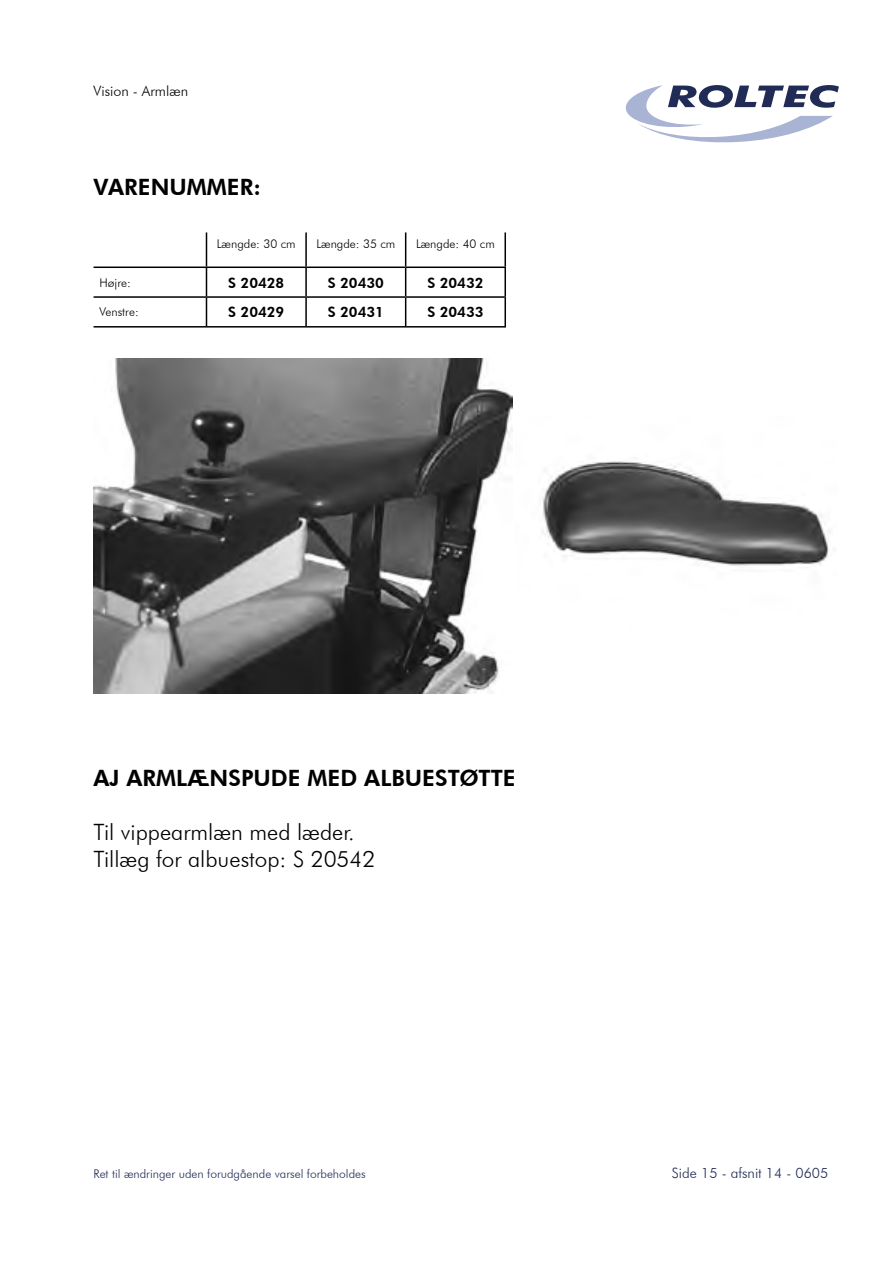
<style>
.page{position:relative;width:893px;height:1263px;background:#fff}
.page>*{position:absolute;margin:0;border:0;box-sizing:border-box;transform-origin:0 0}
.t1{font:300 22.5px "Futura BT";color:#000}
.t2{font:800 22.5px "Futura BT";color:#000}
.t3{font:800 14.25px "Futura BT";color:#000}
.t4{font:300 14.25px "Futura BT";color:#212c56}
.t5{font:300 14.25px "Futura BT";color:#000}
.t6{font:300 12px "Futura BT";color:#212c56}
.t7{font:300 12px "Futura BT";color:#000}
</style>
<div class="page">
<svg style="left:625px;top:85px;width:214px;height:58px"></svg>
<hr style="left:206px;top:232px;width:1px;height:34px;background:#000">
<hr style="left:305px;top:232px;width:2px;height:34px;background:#000">
<hr style="left:405px;top:232px;width:1px;height:34px;background:#000">
<hr style="left:504px;top:232px;width:2px;height:34px;background:#000">
<hr style="left:94px;top:266px;width:212px;height:2px;background:#000">
<hr style="left:306px;top:266px;width:100px;height:2px;background:#000">
<hr style="left:305px;top:268px;width:2px;height:28px;background:#000">
<hr style="left:406px;top:266px;width:100px;height:2px;background:#000">
<hr style="left:504px;top:268px;width:2px;height:28px;background:#000">
<hr style="left:94px;top:296px;width:212px;height:2px;background:#000">
<svg style="left:206px;top:268px;width:1px;height:58px"></svg>
<hr style="left:306px;top:296px;width:100px;height:2px;background:#000">
<hr style="left:305px;top:298px;width:2px;height:28px;background:#000">
<hr style="left:406px;top:296px;width:100px;height:2px;background:#000">
<svg style="left:405px;top:268px;width:1px;height:58px"></svg>
<hr style="left:504px;top:298px;width:2px;height:28px;background:#000">
<hr style="left:94px;top:326px;width:412px;height:2px;background:#000">
<img style="left:94px;top:359px;width:419px;height:334px">
<img style="left:542px;top:461px;width:293px;height:105px">
<p class="t5" style="left:94px;top:82px;width:96px">Vision - Armlæn</p>
<p class="t2" style="left:94px;top:173px;width:169px">VARENUMMER:</p>
<p class="t7" style="left:217px;top:236px;width:80px">Længde: 30 cm</p>
<p class="t7" style="left:316px;top:236px;width:80px">Længde: 35 cm</p>
<p class="t7" style="left:416px;top:236px;width:80px">Længde: 40 cm</p>
<p class="t7" style="left:100px;top:275px;width:33px">Højre:</p>
<p class="t3" style="left:228px;top:274px;width:58px">S 20428</p>
<p class="t3" style="left:328px;top:274px;width:58px">S 20430</p>
<p class="t3" style="left:427px;top:274px;width:58px">S 20432</p>
<p class="t7" style="left:100px;top:305px;width:41px">Venstre:</p>
<p class="t3" style="left:228px;top:304px;width:58px">S 20429</p>
<p class="t3" style="left:328px;top:304px;width:58px">S 20431</p>
<p class="t3" style="left:427px;top:304px;width:58px">S 20433</p>
<p class="t2" style="left:94px;top:764px;width:424px">AJ ARMLÆNSPUDE MED ALBUESTØTTE</p>
<p class="t1" style="left:94px;top:818px;width:263px">Til vippearmlæn med læder.</p>
<p class="t1" style="left:94px;top:845px;width:283px">Tillæg for albuestop: S 20542</p>
<p class="t6" style="left:94px;top:1166px;width:274px">Ret til ændringer uden forudgående varsel forbeholdes</p>
<p class="t4" style="left:672px;top:1164px;width:158px">Side 15 - afsnit 14 - 0605</p>
</div>
